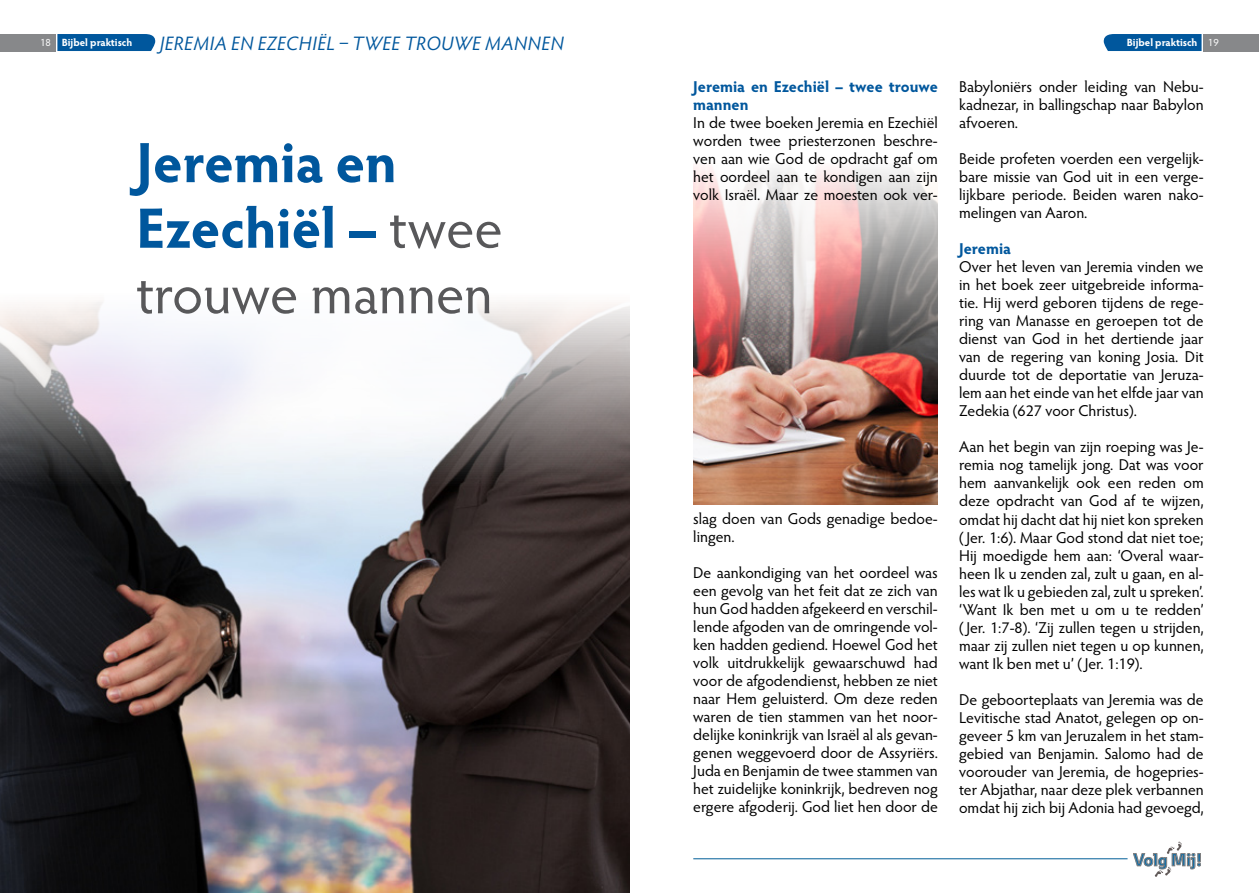
<style>
.page{position:relative;width:1259px;height:893px;background:#fff}
.page>*{position:absolute;margin:0;border:0;box-sizing:border-box;transform-origin:0 0}
.t1{font:700 57px/65.6px "Hypatia Sans Pro";color:#00579d}
.t2{font:italic 19.5px "Hypatia Sans Pro";letter-spacing:.025em;color:#00579d}
.t3{font:700 17.1px "Ebony";color:#005d97}
.t4{font:15.75px/18px "Hypatia Sans Pro";color:#000;text-align:justify}
.t5{font:700 15.75px/18px "Hypatia Sans Pro";color:#00579d}
.t6{font:700 10.5px "Hypatia Sans Pro";letter-spacing:-.005em;color:#fff}
.t7{font:10.5px "Hypatia Sans Pro";color:#fff}
.s1{font-weight:400;color:#58585a}
</style>
<div class="page">
<div style="left:0;top:34px;width:55px;height:17px;background:#87888a"></div>
<div style="left:1203px;top:34px;width:56px;height:17px;background:#87888a"></div>
<hr style="left:693px;top:858px;width:434px;height:1px;background:#005d97">
<svg style="left:1133px;top:841px;width:67px;height:36px"></svg>
<img style="left:0;top:302px;width:629px;height:591px">
<img style="left:693px;top:167px;width:245px;height:337px">
<div style="left:1103px;top:34px;width:98px;height:17px;background:#00579d"></div>
<div style="left:57px;top:34px;width:98px;height:17px;background:#00579d"></div>
<p class="t6" style="left:62px;top:35px;width:72px">Bijbel praktisch</p>
<p class="t2" style="left:160px;top:30px;width:405px">JEREMIA EN EZECHIËL – TWEE TROUWE MANNEN</p>
<p class="t6" style="left:1126px;top:35px;width:72px">Bijbel praktisch</p>
<p class="t7" style="left:40px;top:36px;width:12px">18</p>
<p class="t7" style="left:1208px;top:36px;width:12px">19</p>
<h1 class="t1" style="left:136px;top:127px;width:368px">Jeremia en<br>Ezechiël – <span class="s1">twee trouwe mannen</span></h1>
<p class="t5" style="left:693px;top:77px;width:246px">Jeremia en Ezechiël – twee trouwe mannen</p>
<p class="t4" style="left:693px;top:113px;width:246px">In de twee boeken Jeremia en Ezechiël worden twee priesterzonen beschre&shy;ven aan wie God de opdracht gaf om het oordeel aan te kondigen aan zijn volk Israël. Maar ze moesten ook ver-</p>
<p class="t4" style="left:693px;top:509px;width:246px">slag doen van Gods genadige bedoe&shy;lingen.</p>
<p class="t4" style="left:693px;top:563px;width:246px">De aankondiging van het oordeel was een gevolg van het feit dat ze zich van hun God hadden afgekeerd en verschil&shy;lende afgoden van de omringende vol&shy;ken hadden gediend. Hoewel God het volk uitdrukkelijk gewaarschuwd had voor de afgodendienst, hebben ze niet naar Hem geluisterd. Om deze reden waren de tien stammen van het noor&shy;delijke koninkrijk van Israël al als gevan&shy;genen weggevoerd door de Assyriërs.<br>Juda en Benjamin de twee stammen van het zuidelijke koninkrijk, bedreven nog ergere afgoderij. God liet hen door de</p>
<p class="t4" style="left:959px;top:78px;width:246px">Babyloniërs onder leiding van Nebu&shy;kadnezar, in ballingschap naar Babylon afvoeren.</p>
<p class="t4" style="left:959px;top:150px;width:246px">Beide profeten voerden een vergelijk&shy;bare missie van God uit in een verge&shy;lijkbare periode. Beiden waren nako&shy;melingen van Aaron.</p>
<p class="t5" style="left:959px;top:239px;width:53px">Jeremia</p>
<p class="t4" style="left:959px;top:258px;width:246px">Over het leven van Jeremia vinden we in het boek zeer uitgebreide informa&shy;tie. Hij werd geboren tijdens de rege&shy;ring van Manasse en geroepen tot de dienst van God in het dertiende jaar van de regering van koning Josia. Dit duurde tot de deportatie van Jeruza&shy;lem aan het einde van het elfde jaar van Zedekia (627 voor Christus).</p>
<p class="t4" style="left:959px;top:438px;width:246px">Aan het begin van zijn roeping was Je&shy;remia nog tamelijk jong. Dat was voor hem aanvankelijk ook een reden om deze opdracht van God af te wijzen, omdat hij dacht dat hij niet kon spreken ( Jer. 1:6). Maar God stond dat niet toe; Hij moedigde hem aan: ‘Overal waar&shy;heen Ik u zenden zal, zult u gaan, en al&shy;les wat Ik u gebieden zal, zult u spreken’. ‘Want Ik ben met u om u te redden’ ( Jer. 1:7-8). ‘Zij zullen tegen u strijden, maar zij zullen niet tegen u op kunnen, want Ik ben met u’ ( Jer. 1:19).</p>
<p class="t4" style="left:959px;top:690px;width:246px">De geboorteplaats van Jeremia was de Levitische stad Anatot, gelegen op on&shy;geveer 5 km van Jeruzalem in het stam&shy;gebied van Benjamin. Salomo had de voorouder van Jeremia, de hogepries&shy;ter Abjathar, naar deze plek verbannen omdat hij zich bij Adonia had gevoegd,</p>
<p class="t3" style="left:1133px;top:848px;width:70px">Volg Mij!</p>
</div>
